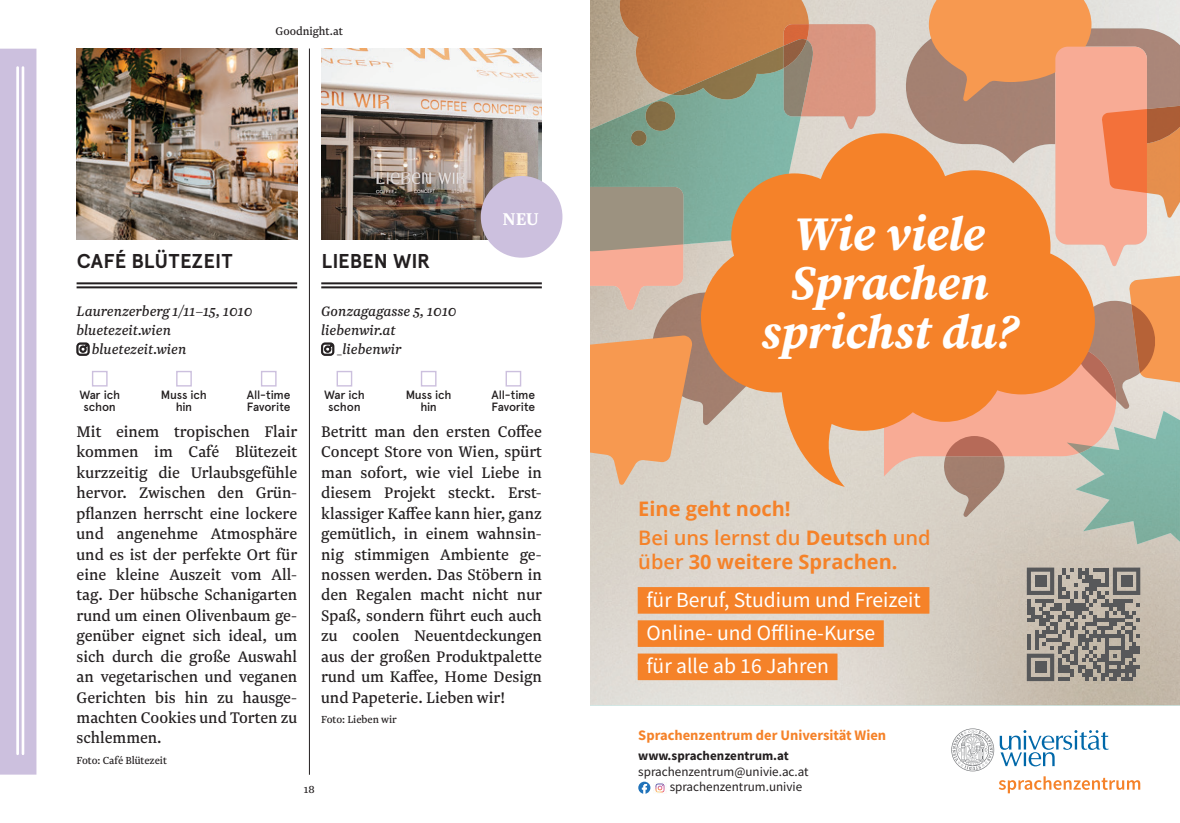
<style>
.page{position:relative;width:1180px;height:823px;background:#fff}
.page>*{position:absolute;margin:0;border:0;box-sizing:border-box;transform-origin:0 0}
.t1{font:italic 48px/49.4px "Source Serif Variable";color:#fff;text-align:center}
.t2{font:21.6px/33.2px "Source Sans Pro";color:#fff}
.t3{font:700 20px/29.6px "Open Sans";color:#f58229}
.t4{font:700 20px "Apercu";letter-spacing:.005em;color:#231f20}
.t5{font:700 20px "Newzald";color:#fff}
.t6{font:18px/20.4px "Newzald";color:#231f20;text-align:justify}
.t7{font:italic 16px "Newzald";color:#231f20}
.t8{font:700 14.6px "Source Sans Pro";color:#f58229}
.t9{font:13px/15.6px "Source Sans Pro";color:#231f20}
.t10{font:700 13px "Source Sans Pro";color:#231f20}
.t11{font:13px "Newzald";color:#231f20}
.t12{font:500 12px/12px "Apercu";letter-spacing:-.02em;color:#231f20;text-align:center}
.t13{font:12px "Newzald";color:#231f20}
.s1{font-weight:600}
</style>
<div class="page">
<img style="left:77px;top:49px;width:220px;height:191px">
<div style="left:92px;top:370px;width:16px;height:16px;border:1px solid #ccc0de"></div>
<div style="left:176px;top:370px;width:16px;height:16px;border:1px solid #ccc0de"></div>
<div style="left:261px;top:370px;width:15px;height:16px;border:1px solid #ccc0de"></div>
<div style="left:0;top:49px;width:36px;height:725px;background:#ccc0de"></div>
<hr style="left:16px;top:67px;width:3px;height:686px;background:#fff">
<hr style="left:22px;top:67px;width:2px;height:686px;background:#fff">
<hr style="left:77px;top:282px;width:220px;height:2px;background:#231f20">
<hr style="left:77px;top:286px;width:220px;height:2px;background:#231f20">
<img style="left:321px;top:49px;width:220px;height:191px">
<div style="left:336px;top:370px;width:16px;height:16px;border:1px solid #ccc0de"></div>
<div style="left:421px;top:370px;width:15px;height:16px;border:1px solid #ccc0de"></div>
<div style="left:505px;top:370px;width:16px;height:16px;border:1px solid #ccc0de"></div>
<hr style="left:321px;top:282px;width:220px;height:2px;background:#231f20">
<hr style="left:321px;top:286px;width:220px;height:2px;background:#231f20">
<div style="left:480px;top:176px;width:82px;height:81px;background:#ccc0de;border-radius:50%"></div>
<svg style="left:638px;top:781px;width:27px;height:12px"></svg>
<img style="left:590px;top:0;width:589px;height:704px">
<svg style="left:951px;top:728px;width:189px;height:64px"></svg>
<img style="left:590px;top:68px;width:210px;height:198px">
<svg style="left:590px;top:187px;width:93px;height:123px;background:#c2a08d"></svg>
<img style="left:941px;top:486px;width:65px;height:30px">
<img style="left:1075px;top:476px;width:104px;height:68px">
<img style="left:646px;top:292px;width:54px;height:133px">
<svg style="left:590px;top:335px;width:102px;height:149px;background:#eda56c"></svg>
<img style="left:619px;top:0;width:189px;height:94px">
<img style="left:631px;top:46px;width:152px;height:100px">
<img style="left:800px;top:24px;width:75px;height:105px">
<img style="left:783px;top:40px;width:30px;height:76px">
<img style="left:783px;top:24px;width:25px;height:22px">
<img style="left:783px;top:39px;width:23px;height:29px">
<svg style="left:883px;top:0;width:296px;height:476px;background:#d7a486"></svg>
<svg style="left:700px;top:133px;width:394px;height:353px;background:#e7975b"></svg>
<div style="left:637px;top:586px;width:292px;height:27px;background:#f58229"></div>
<div style="left:637px;top:620px;width:246px;height:26px;background:#f58229"></div>
<div style="left:637px;top:653px;width:200px;height:26px;background:#f58229"></div>
<svg style="left:1026px;top:567px;width:114px;height:113px;background:#908b84"></svg>
<div style="left:1034px;top:575px;width:12px;height:11px;background:#57585a"></div>
<div style="left:1120px;top:575px;width:12px;height:11px;background:#57585a"></div>
<div style="left:1034px;top:661px;width:12px;height:11px;background:#57585a"></div>
<hr style="left:309px;top:48px;width:1px;height:726px;background:#231f20">
<p class="t11" style="left:275px;top:23px;width:69px">Goodnight.at</p>
<p class="t4" style="left:77px;top:249px;width:157px">CAFÉ BLÜTEZEIT</p>
<p class="t7" style="left:77px;top:301px;width:177px">Laurenzerberg 1/11–15, 1010</p>
<p class="t7" style="left:77px;top:320px;width:96px">bluetezeit.wien</p>
<p class="t7" style="left:92px;top:339px;width:96px">bluetezeit.wien</p>
<p class="t4" style="left:321px;top:249px;width:110px">LIEBEN WIR</p>
<p class="t7" style="left:321px;top:301px;width:137px">Gonzagagasse 5, 1010</p>
<p class="t7" style="left:321px;top:320px;width:76px">liebenwir.at</p>
<p class="t7" style="left:336px;top:339px;width:66px">_liebenwir</p>
<p class="t5" style="left:502px;top:206px;width:38px">NEU</p>
<p class="t12" style="left:79px;top:388px;width:42px">War ich schon</p>
<p class="t12" style="left:161px;top:388px;width:47px">Muss ich hin</p>
<p class="t12" style="left:247px;top:388px;width:45px;text-align:left">All-time<br>Favorite</p>
<p class="t6" style="left:77px;top:421px;width:222px">Mit einem tropischen Flair kommen im Café Blütezeit kurzzeitig die Urlaubsgefühle hervor. Zwischen den Grün&shy;pflanzen herrscht eine lockere und angenehme Atmosphäre und es ist der perfekte Ort für eine kleine Auszeit vom All&shy;tag. Der hübsche Schanigarten rund um einen Olivenbaum ge&shy;genüber eignet sich ideal, um sich durch die große Auswahl an vegetarischen und veganen Gerichten bis hin zu hausge&shy;machten Cookies und Torten zu schlemmen.</p>
<p class="t13" style="left:77px;top:752px;width:92px">Foto: Café Blütezeit</p>
<p class="t12" style="left:324px;top:388px;width:42px">War ich schon</p>
<p class="t12" style="left:405px;top:388px;width:47px">Muss ich hin</p>
<p class="t12" style="left:491px;top:388px;width:45px;text-align:left">All-time<br>Favorite</p>
<p class="t6" style="left:321px;top:421px;width:222px">Betritt man den ersten Coffee Concept Store von Wien, spürt man sofort, wie viel Liebe in diesem Projekt steckt. Erst&shy;klassiger Kaffee kann hier, ganz gemütlich, in einem wahnsin&shy;nig stimmigen Ambiente ge&shy;nossen werden. Das Stöbern in den Regalen macht nicht nur Spaß, sondern führt euch auch zu coolen Neuentdeckungen aus der großen Produktpalette rund um Kaffee, Home Design und Papeterie. Lieben wir!</p>
<p class="t13" style="left:321px;top:711px;width:77px">Foto: Lieben wir</p>
<p class="t13" style="left:303px;top:781px;width:13px">18</p>
<h1 class="t1" style="left:760px;top:208px;width:259px">Wie viele<br>Sprachen sprichst du?</h1>
<p class="t3" style="left:638px;top:492px;width:294px">Eine geht noch!<br><span class="s1">Bei uns lernst du</span> Deutsch <span class="s1">und</span></p>
<p class="t3" style="left:638px;top:546px;width:261px"><span class="s1">über</span> 30 weitere Sprachen.</p>
<p class="t2" style="left:646px;top:582px;width:276px">für Beruf, Studium und Freizeit<br>Online- und Offline-Kurse<br>für alle ab 16 Jahren</p>
<p class="t8" style="left:638px;top:725px;width:249px">Sprachenzentrum der Universität Wien</p>
<p class="t10" style="left:638px;top:746px;width:152px">www.sprachenzentrum.at</p>
<p class="t9" style="left:669px;top:763px;width:140px;text-indent:-31px">sprachenzentrum@univie.ac.at sprachenzentrum.univie</p>
</div>
